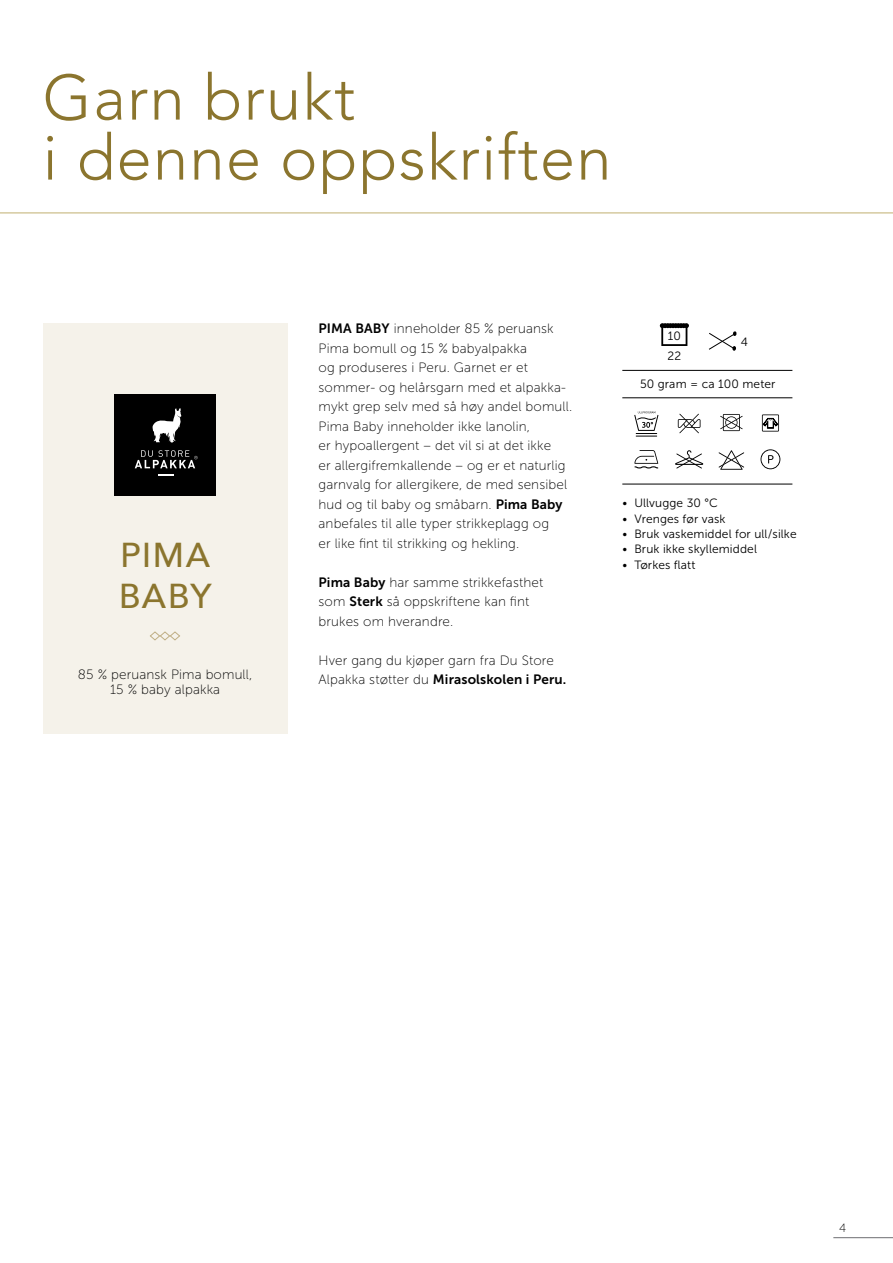
<style>
.page{position:relative;width:893px;height:1263px;background:#fff}
.page>*{position:absolute;margin:0;border:0;box-sizing:border-box;transform-origin:0 0}
.t1{font:300 63.3px "Avenir";letter-spacing:.02em;color:#8b752e}
.t2{font:500 34.5px/41.4px "Avenir";letter-spacing:.04em;color:#8b752e}
.t3{font:13.5px/19.5px "Museo Sans 100";letter-spacing:.01em;color:#000}
.t4{font:12px "Museo Sans 300";letter-spacing:.01em;color:#000}
.t5{font:12px "Museo Sans 100";color:#000}
.s1{font-family:"Museo Sans 700"}
</style>
<div class="page">
<hr style="left:833px;top:1237px;width:60px;height:1px;background:#6d6e71">
<hr style="left:0;top:212px;width:893px;height:2px;background:#d5ca9f">
<svg style="left:709px;top:331px;width:28px;height:20px"></svg>
<svg style="left:660px;top:323px;width:29px;height:23px"></svg>
<svg style="left:760px;top:449px;width:20px;height:20px"></svg>
<svg style="left:634px;top:450px;width:24px;height:18px"></svg>
<svg style="left:720px;top:414px;width:23px;height:17px"></svg>
<svg style="left:719px;top:450px;width:25px;height:20px"></svg>
<hr style="left:622px;top:370px;width:170px;height:1px;background:#000">
<hr style="left:622px;top:397px;width:170px;height:1px;background:#000">
<hr style="left:622px;top:484px;width:170px;height:1px;background:#000">
<svg style="left:678px;top:414px;width:22px;height:19px"></svg>
<svg style="left:634px;top:411px;width:24px;height:26px"></svg>
<svg style="left:675px;top:450px;width:28px;height:18px"></svg>
<svg style="left:762px;top:414px;width:17px;height:18px"></svg>
<div style="left:43px;top:323px;width:244px;height:410px;background:#f5f2ea"></div>
<svg style="left:150px;top:631px;width:30px;height:10px"></svg>
<div style="left:114px;top:394px;width:102px;height:102px;background:#000"></div>
<svg style="left:158px;top:474px;width:16px;height:1px"></svg>
<svg style="left:152px;top:408px;width:30px;height:35px"></svg>
<svg style="left:135px;top:450px;width:63px;height:18px"></svg>
<p class="t1" style="left:43px;top:60px;width:314px">Garn brukt</p>
<p class="t1" style="left:43px;top:120px;width:570px">i denne oppskriften</p>
<p class="t2" style="left:119px;top:532px;width:94px">PIMA<br>BABY</p>
<p class="t3" style="left:78px;top:667px;width:176px;line-height:15px;text-align:center">85 % peruansk Pima bomull,<br>15 % baby alpakka</p>
<p class="t3" style="left:319px;top:319px;width:237px"><span class="s1">PIMA BABY</span> inneholder 85 % peruansk<br>Pima bomull og 15 % babyalpakka</p>
<p class="t3" style="left:319px;top:358px;width:211px">og produseres i Peru. Garnet er et</p>
<p class="t3" style="left:319px;top:378px;width:255px">sommer- og helårsgarn med et alpakka&shy;mykt grep selv med så høy andel bomull.<br>Pima Baby inneholder ikke lanolin,</p>
<p class="t3" style="left:319px;top:436px;width:250px">er hypoallergent – det vil si at det ikke<br>er allergifremkallende – og er et naturlig garnvalg for allergikere, de med sensibel hud og til baby og småbarn. <span class="s1">Pima Baby </span>anbefales til alle typer strikkeplagg og</p>
<p class="t3" style="left:319px;top:534px;width:202px">er like fint til strikking og hekling.</p>
<p class="t3" style="left:319px;top:573px;width:226px"><span class="s1">Pima Baby</span> har samme strikkefasthet som <span class="s1">Sterk</span> så oppskriftene kan fint</p>
<p class="t3" style="left:319px;top:612px;width:136px">brukes om hverandre.</p>
<p class="t3" style="left:319px;top:651px;width:249px">Hver gang du kjøper garn fra Du Store<br>Alpakka støtter du <span class="s1">Mirasolskolen i Peru.</span></p>
<p class="t4" style="left:668px;top:329px;width:15px">10</p>
<p class="t4" style="left:668px;top:349px;width:15px">22</p>
<p class="t4" style="left:741px;top:335px;width:9px">4</p>
<p class="t4" style="left:640px;top:377px;width:137px">50 gram = ca 100 meter</p>
<p class="t4" style="left:622px;top:497px;width:97px">• Ullvugge 30 °C</p>
<p class="t4" style="left:622px;top:512px;width:105px">• Vrenges før vask</p>
<p class="t4" style="left:622px;top:527px;width:176px">• Bruk vaskemiddel for ull/silke</p>
<p class="t4" style="left:622px;top:543px;width:136px">• Bruk ikke skyllemiddel</p>
<p class="t4" style="left:622px;top:558px;width:75px">• Tørkes flatt</p>
<p class="t5" style="left:839px;top:1221px;width:9px">4</p>
</div>
